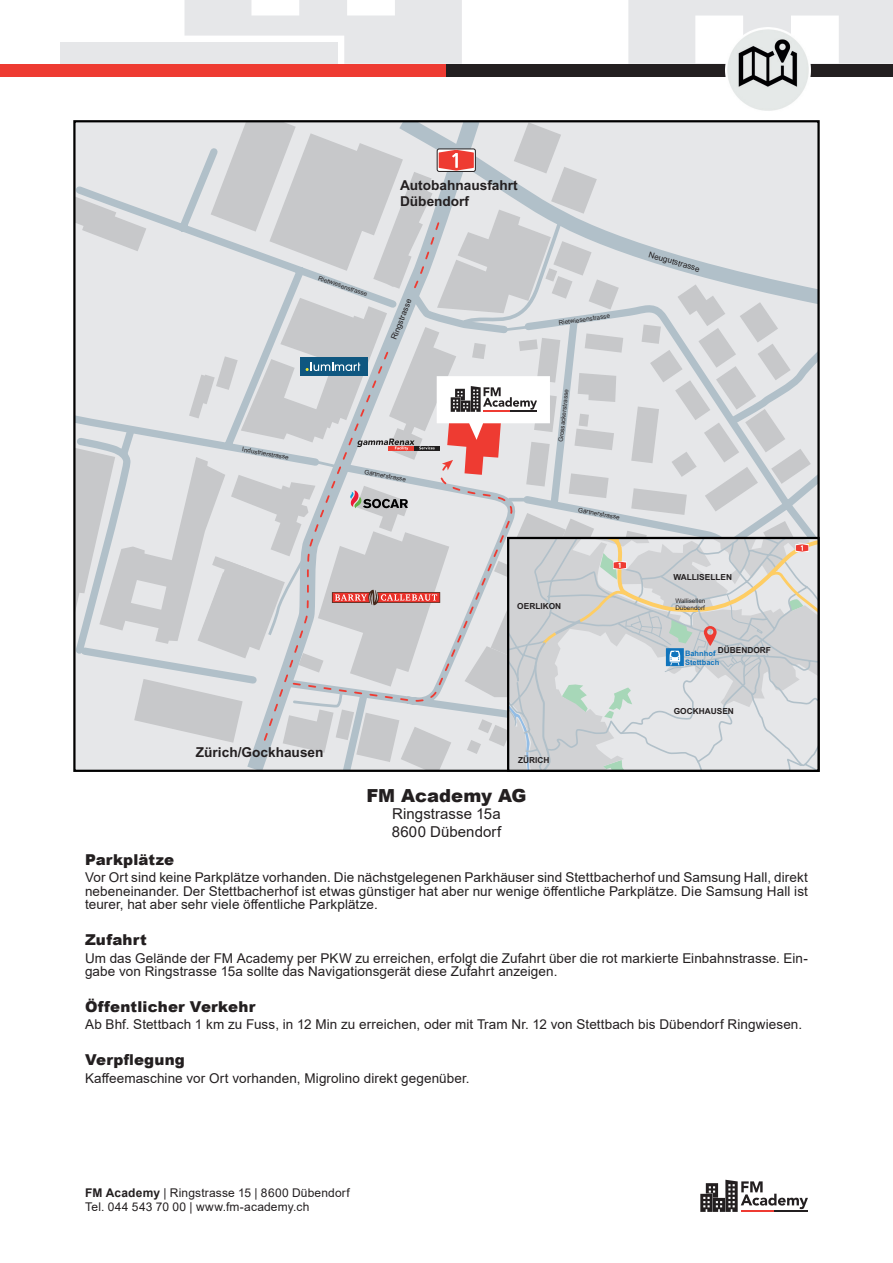
<style>
.page{position:relative;width:893px;height:1263px;background:#fff}
.page>*{position:absolute;margin:0;border:0;box-sizing:border-box;transform-origin:0 0}
.t1{font:900 18px "Arial";color:#231f20}
.t2{font:900 15px "Arial";letter-spacing:.015em;color:#231f20}
.t3{font:15px/17.7px "Arial";letter-spacing:.005em;color:#231f20}
.t4{font:700 13.65px/16.4px "Arial";color:#231f20}
.t5{font:13.5px/13.5px "Arial";letter-spacing:.005em;color:#231f20;text-align:justify}
.t6{font:12px/14.4px "Arial";letter-spacing:.015em;color:#231f20}
.t7{font:700 8.25px "Arial";color:#231f20}
.t8{font:8.25px "Arial";color:#231f20}
.t9{font:700 7.5px/9px "Arial";color:#1074bc}
.t10{font:6.45px "Arial";color:#231f20}
.t11{font:6.3px/7.6px "Arial";color:#231f20}
.s1{font-weight:700}
</style>
<div class="page">
<svg style="left:628px;top:0;width:265px;height:64px"></svg>
<div style="left:60px;top:42px;width:278px;height:22px;background:#e6e7e9"></div>
<svg style="left:184px;top:0;width:278px;height:64px"></svg>
<div style="left:0;top:64px;width:446px;height:13px;background:#ee3b32"></div>
<div style="left:446px;top:64px;width:447px;height:13px;background:#231f20"></div>
<svg style="left:700px;top:1180px;width:108px;height:32px"></svg>
<img style="left:725px;top:28px;width:85px;height:83px">
<svg style="left:74px;top:121px;width:745px;height:650px;background:#d5d5d7"></svg>
<div style="left:507px;top:537px;width:313px;height:235px;border:2px solid #000"></div>
<p class="t4" style="left:400px;top:177px;width:119px">Autobahnausfahrt<br>Dübendorf</p>
<p class="t10" style="left:320px;top:273px;width:53px;rotate:19deg">Rietwiesenstrasse</p>
<p class="t8" style="left:388px;top:337px;width:45px;rotate:-69deg">Ringstrasse</p>
<p class="t10" style="left:243px;top:445px;width:49px;rotate:10deg">Industrierstrasse</p>
<p class="t10" style="left:365px;top:467px;width:44px;rotate:11deg">Gärtnerstrasse</p>
<p class="t10" style="left:558px;top:318px;width:53px;rotate:-8deg">Rietwiesenstrasse</p>
<p class="t10" style="left:556px;top:442px;width:55px;rotate:-84deg">Grossackerstrasse</p>
<p class="t10" style="left:579px;top:505px;width:44px;rotate:11deg">Gärtnerstrasse</p>
<p class="t7" style="left:517px;top:601px;width:45px">OERLIKON</p>
<p class="t4" style="left:196px;top:744px;width:129px">Zürich/Gockhausen</p>
<p class="t7" style="left:518px;top:754px;width:33px">ZÜRICH</p>
<h1 class="t1" style="left:366px;top:782px;width:162px">FM Academy AG</h1>
<p class="t3" style="left:392px;top:805px;width:111px">Ringstrasse 15a<br>8600 Dübendorf</p>
<p class="t8" style="left:650px;top:249px;width:54px;rotate:16deg">Neugutstrasse</p>
<p class="t7" style="left:673px;top:571px;width:60px">WALLISELLEN</p>
<p class="t11" style="left:675px;top:597px;width:32px">Wallisellen<br>Dübendorf</p>
<p class="t7" style="left:718px;top:644px;width:55px">DÜBENDORF</p>
<p class="t9" style="left:685px;top:649px;width:36px">Bahnhof<br>Stettbach</p>
<p class="t7" style="left:674px;top:705px;width:62px">GOCKHAUSEN</p>
<p class="t2" style="left:85px;top:848px;width:91px">Parkplätze</p>
<p class="t5" style="left:85px;top:871px;width:724px">Vor Ort sind keine Parkplätze vorhanden. Die nächstgelegenen Parkhäuser sind Stettbacherhof und Samsung Hall, direkt nebeneinander. Der Stettbacherhof ist etwas günstiger hat aber nur wenige öffentliche Parkplätze. Die Samsung Hall ist teurer, hat aber sehr viele öffentliche Parkplätze.</p>
<p class="t2" style="left:85px;top:929px;width:63px">Zufahrt</p>
<p class="t5" style="left:85px;top:951px;width:724px">Um das Gelände der FM Academy per PKW zu erreichen, erfolgt die Zufahrt über die rot markierte Einbahnstrasse. Ein&shy;gabe von Ringstrasse 15a sollte das Navigationsgerät diese Zufahrt anzeigen.</p>
<p class="t2" style="left:85px;top:995px;width:172px">Öffentlicher Verkehr</p>
<p class="t5" style="left:85px;top:1018px;width:719px">Ab Bhf. Stettbach 1 km zu Fuss, in 12 Min zu erreichen, oder mit Tram Nr. 12 von Stettbach bis Dübendorf Ringwiesen.</p>
<p class="t2" style="left:85px;top:1049px;width:101px">Verpflegung</p>
<p class="t5" style="left:85px;top:1071px;width:386px">Kaffeemaschine vor Ort vorhanden, Migrolino direkt gegenüber.</p>
<p class="t6" style="left:85px;top:1185px;width:266px"><span class="s1">FM Academy</span> | Ringstrasse 15 | 8600 Dübendorf<br>Tel. 044 543 70 00 | www.fm-academy.ch</p>
</div>
